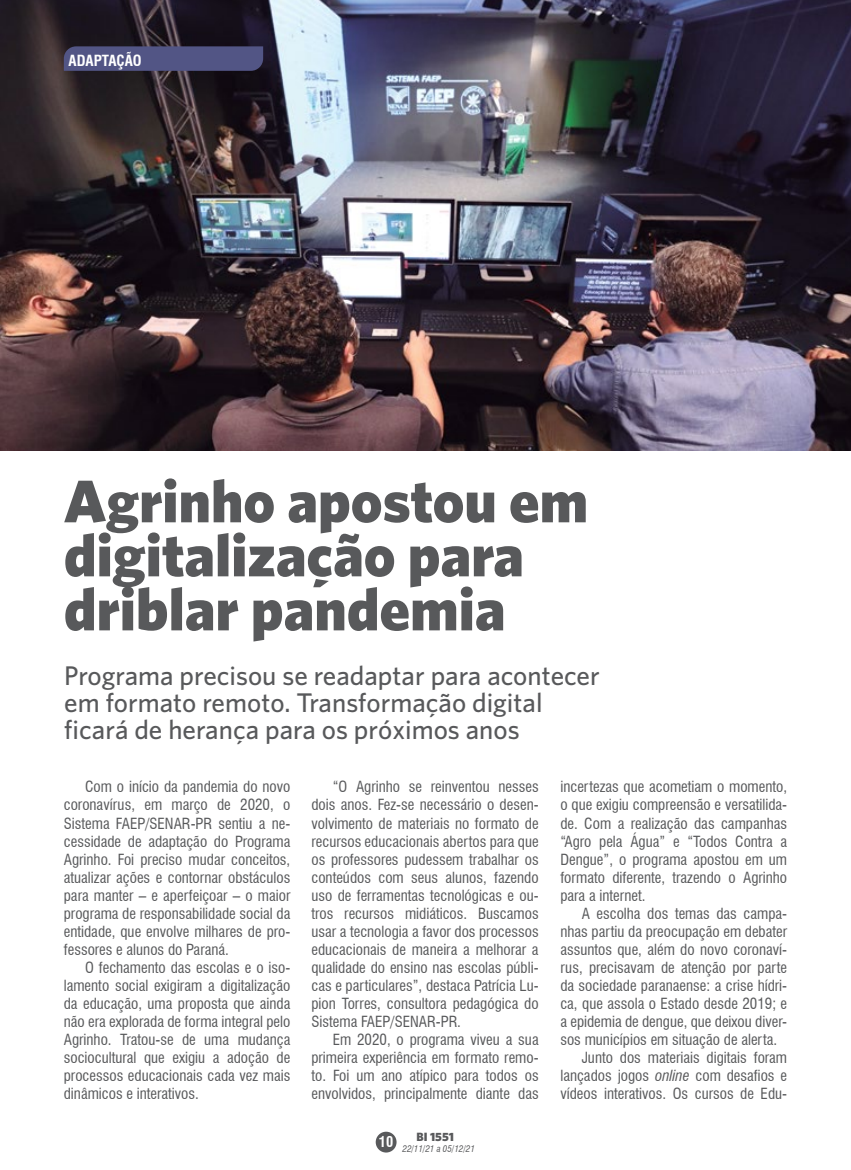
<style>
.page{position:relative;width:851px;height:1170px;background:#fff}
.page>*{position:absolute;margin:0;border:0;box-sizing:border-box;transform-origin:0 0}
.t1{font:900 60px/54px "Whitney HTF";color:#58595b}
.t2{font:500 27px/27px "Whitney HTF";color:#58595b}
.t3{font:condensed 15px/18px "Swiss 721 BT";color:#58595b;text-align:justify}
.t4{font:700 condensed 15px "Swiss 721 BT";color:#fff}
.t5{font:700 condensed 14.4px "Swiss 721 BT";color:#fff}
.t6{font:900 12px "Whitney HTF";color:#58595b}
.t7{font:italic condensed 9px "Swiss 721 BT";color:#58595b}
.s1{font-style:italic}
</style>
<div class="page">
<div style="left:375px;top:1131px;width:21px;height:21px;background:#58595b;border-radius:50%"></div>
<img style="left:0;top:0;width:850px;height:451px">
<svg style="left:64px;top:46px;width:199px;height:25px;background:#505281"></svg>
<p class="t4" style="left:68px;top:51px;width:75px">ADAPTAÇÃO</p>
<h1 class="t1" style="left:64px;top:472px;width:525px">Agrinho apostou em digitalização para driblar pandemia</h1>
<h2 class="t2" style="left:64px;top:661px;width:537px">Programa precisou se readaptar para acontecer em formato remoto. Transformação digital ficará de herança para os próximos anos</h2>
<p class="t3" style="left:64px;top:778px;width:228px;text-indent:21px">Com o início da pandemia do novo coronavírus, em março de 2020, o Sistema FAEP/SENAR-PR sentiu a ne&shy;cessidade de adaptação do Programa Agrinho. Foi preciso mudar conceitos, atualizar ações e contornar obstáculos para manter – e aperfeiçoar – o maior programa de responsabilidade social da entidade, que envolve milhares de pro&shy;fessores e alunos do Paraná.</p>
<p class="t3" style="left:64px;top:958px;width:228px;text-indent:21px">O fechamento das escolas e o iso&shy;lamento social exigiram a digitalização da educação, uma proposta que ainda não era explorada de forma integral pelo Agrinho. Tratou-se de uma mudança sociocultural que exigiu a adoção de processos educacionais cada vez mais dinâmicos e interativos.</p>
<p class="t3" style="left:311px;top:778px;width:229px;text-indent:21px">“O Agrinho se reinventou nesses dois anos. Fez-se necessário o desen&shy;volvimento de materiais no formato de recursos educacionais abertos para que os professores pudessem trabalhar os conteúdos com seus alunos, fazendo uso de ferramentas tecnológicas e ou&shy;tros recursos midiáticos. Buscamos usar a tecnologia a favor dos processos educacionais de maneira a melhorar a qualidade do ensino nas escolas públi&shy;cas e particulares”, destaca Patrícia Lu&shy;pion Torres, consultora pedagógica do Sistema FAEP/SENAR-PR.</p>
<p class="t3" style="left:311px;top:1030px;width:229px;text-indent:21px">Em 2020, o programa viveu a sua primeira experiência em formato remo&shy;to. Foi um ano atípico para todos os envolvidos, principalmente diante das</p>
<p class="t3" style="left:560px;top:778px;width:228px">incertezas que acometiam o momento, o que exigiu compreensão e versatilida&shy;de. Com a realização das campanhas “Agro pela Água” e “Todos Contra a Dengue”, o programa apostou em um formato diferente, trazendo o Agrinho para a internet.</p>
<p class="t3" style="left:581px;top:904px;width:207px">A escolha dos temas das campa-</p>
<p class="t3" style="left:560px;top:922px;width:228px">nhas partiu da preocupação em debater</p>
<p class="t3" style="left:560px;top:940px;width:228px">assuntos que, além do novo coronaví-</p>
<p class="t3" style="left:560px;top:958px;width:228px">rus, precisavam de atenção por parte</p>
<p class="t3" style="left:560px;top:976px;width:228px">da sociedade paranaense: a crise hídri-</p>
<p class="t3" style="left:560px;top:994px;width:228px">ca, que assola o Estado desde 2019; e</p>
<p class="t3" style="left:560px;top:1012px;width:228px">a epidemia de dengue, que deixou diver-</p>
<p class="t3" style="left:560px;top:1030px;width:218px">sos municípios em situação de alerta.</p>
<p class="t3" style="left:581px;top:1048px;width:207px">Junto dos materiais digitais foram</p>
<p class="t3" style="left:560px;top:1066px;width:228px">lançados jogos <span class="s1">online</span> com desafios e</p>
<p class="t3" style="left:560px;top:1084px;width:228px">vídeos interativos. Os cursos de Edu-</p>
<p class="t5" style="left:379px;top:1133px;width:16px">10</p>
<p class="t6" style="left:416px;top:1128px;width:39px">BI 1551</p>
<p class="t7" style="left:402px;top:1143px;width:74px">22/11/21 a 05/12/21</p>
</div>
